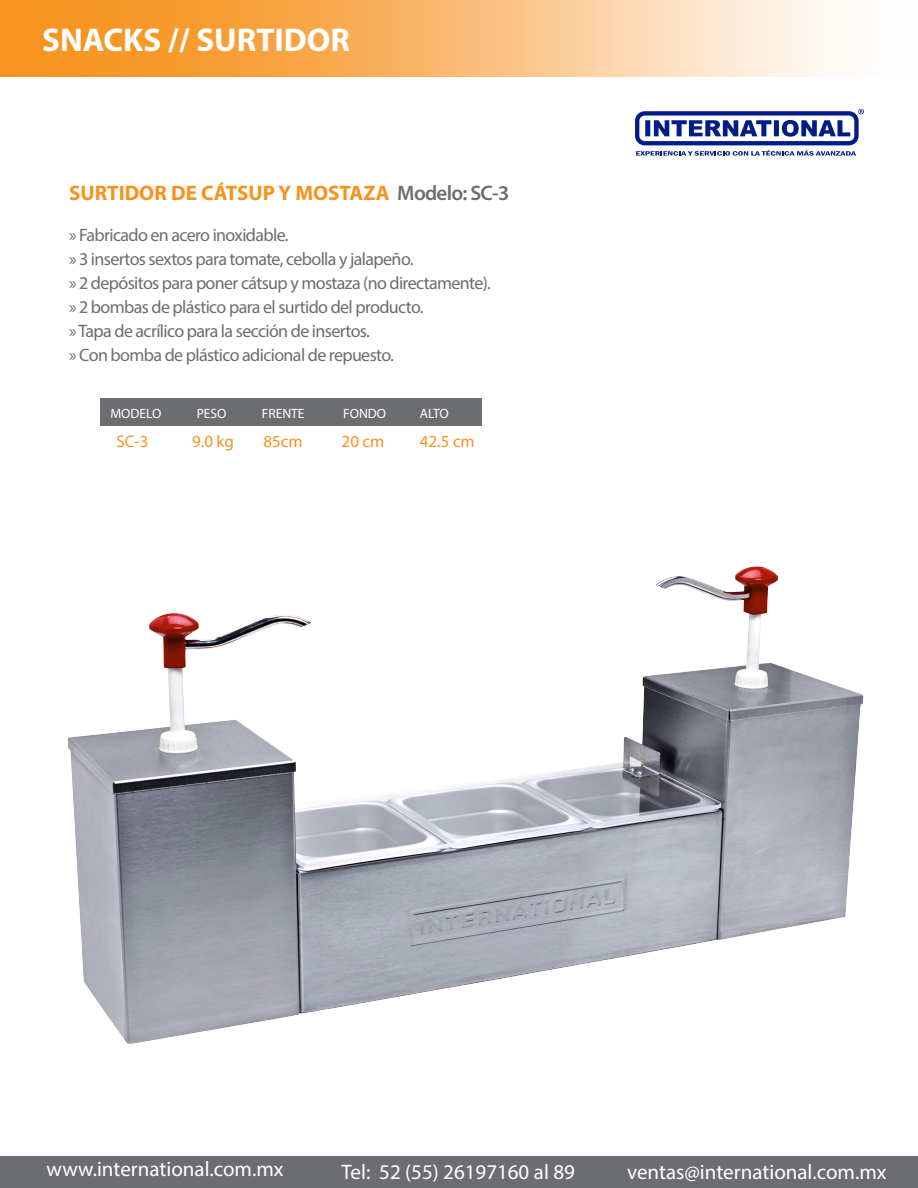
<style>
.page{position:relative;width:918px;height:1188px;background:#fff}
.page>*{position:absolute;margin:0;border:0;box-sizing:border-box;transform-origin:0 0}
.t1{font:700 33px "Myriad Pro";color:#fff}
.t2{font:21px "Myriad Pro";color:#fff}
.t3{font:700 21px "Myriad Pro";color:#f7931d}
.t4{font:18px/24px "Myriad Pro";letter-spacing:-.035em;color:#6c6d70}
.t5{font:16.95px "Myriad";color:#f7931d}
.t6{font:13.5px "Myriad";color:#fff}
.s1{font-weight:600;color:#6c6d70}
</style>
<div class="page">
<div style="left:0;top:1156px;width:918px;height:32px;background:#6c6d70"></div>
<svg style="left:0;top:0;width:834px;height:77px;background:#fabb74"></svg>
<img style="left:68px;top:566px;width:796px;height:478px">
<svg style="left:645px;top:120px;width:205px;height:17px"></svg>
<div style="left:635px;top:111px;width:224px;height:34px;border:4px solid #001c88;border-radius:7px"></div>
<svg style="left:858px;top:109px;width:6px;height:5px"></svg>
<svg style="left:636px;top:150px;width:220px;height:6px"></svg>
<div style="left:101px;top:399px;width:381px;height:27px;background:#6c6d70"></div>
<h1 class="t1" style="left:42px;top:18px;width:309px">SNACKS // SURTIDOR</h1>
<p class="t3" style="left:69px;top:179px;width:442px">SURTIDOR DE CÁTSUP Y MOSTAZA <span class="s1">Modelo: SC-3</span></p>
<p class="t4" style="left:69px;top:223px;width:423px">» Fabricado en acero inoxidable.<br>» 3 insertos sextos para tomate, cebolla y jalapeño.<br>» 2 depósitos para poner cátsup y mostaza (no directamente). » 2 bombas de plástico para el surtido del producto.<br>» Tapa de acrílico para la sección de insertos.<br>» Con bomba de plástico adicional de repuesto.</p>
<p class="t6" style="left:110px;top:407px;width:52px">MODELO</p>
<p class="t5" style="left:116px;top:433px;width:34px">SC-3</p>
<p class="t6" style="left:197px;top:407px;width:31px">PESO</p>
<p class="t5" style="left:192px;top:433px;width:43px">9.0 kg</p>
<p class="t6" style="left:262px;top:407px;width:44px">FRENTE</p>
<p class="t5" style="left:263px;top:433px;width:41px">85cm</p>
<p class="t6" style="left:343px;top:407px;width:45px">FONDO</p>
<p class="t5" style="left:342px;top:433px;width:44px">20 cm</p>
<p class="t6" style="left:420px;top:407px;width:31px">ALTO</p>
<p class="t5" style="left:420px;top:433px;width:56px">42.5 cm</p>
<p class="t2" style="left:47px;top:1156px;width:239px">www.international.com.mx</p>
<p class="t2" style="left:342px;top:1159px;width:235px">Tel: 52 (55) 26197160 al 89</p>
<p class="t2" style="left:627px;top:1159px;width:261px">ventas@international.com.mx</p>
</div>
